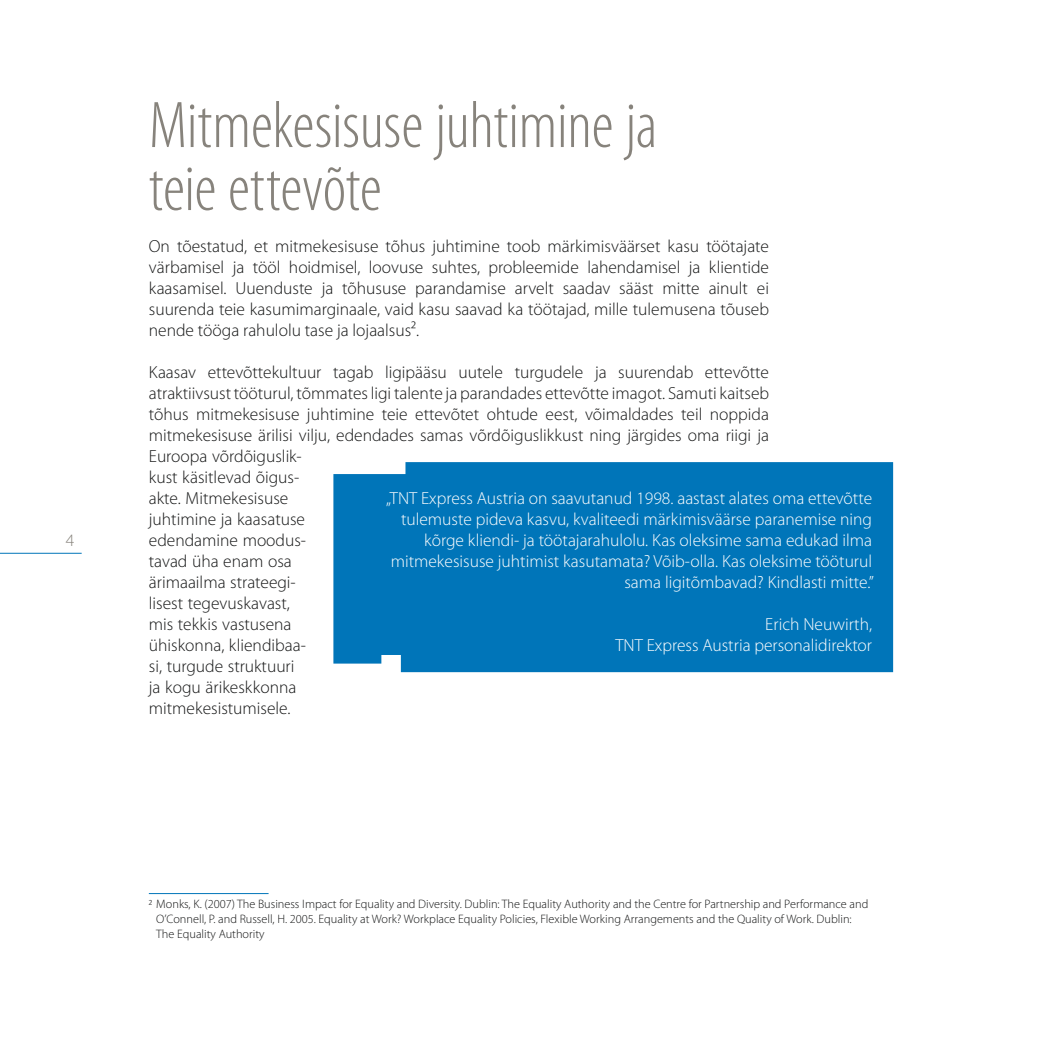
<style>
.page{position:relative;width:1042px;height:1042px;background:#fff}
.page>*{position:absolute;margin:0;border:0;box-sizing:border-box;transform-origin:0 0}
.t1{font:300 condensed 66.5px/63px "Myriad Pro";letter-spacing:-.005em;color:#87837c}
.t2{font:300 17.5px/21px "Myriad Pro";color:#151616;text-align:justify}
.t3{font:300 17.5px/21px "Myriad Pro";color:#fff;text-align:right}
.t4{font:300 17.5px "Myriad Pro";color:#87837c}
.t5{font:300 12.25px/14.7px "Myriad Pro";color:#151616}
</style>
<div class="page">
<hr style="left:0;top:553px;width:82px;height:1px;background:#0075b9">
<div style="left:333px;top:462px;width:560px;height:210px;background:#0075b9"></div>
<hr style="left:149px;top:893px;width:120px;height:1px;background:#0075b9">
<p class="t4" style="left:66px;top:531px;width:10px">4</p>
<h1 class="t1" style="left:149px;top:93px;width:510px">Mitmekesisuse juhtimine ja teie ettevõte</h1>
<p class="t2" style="left:149px;top:236px;width:622px">On tõestatud, et mitmekesisuse tõhus juhtimine toob märkimisväärset kasu töötajate värbamisel ja tööl hoidmisel, loovuse suhtes, probleemide lahendamisel ja klientide kaasamisel. Uuenduste ja tõhususe parandamise arvelt saadav sääst mitte ainult ei suurenda teie kasumimarginaale, vaid kasu saavad ka töötajad, mille tulemusena tõuseb nende tööga rahulolu tase ja lojaalsus².</p>
<p class="t2" style="left:149px;top:362px;width:622px;text-align:left">Kaasav ettevõttekultuur tagab ligipääsu uutele turgudele ja suurendab ettevõtte atraktiivsust tööturul, tõmmates ligi talente ja parandades ettevõtte imagot. Samuti kaitseb tõhus mitmekesisuse juhtimine teie ettevõtet ohtude eest, võimaldades teil noppida mitmekesisuse ärilisi vilju, edendades samas võrdõiguslikkust ning järgides oma riigi ja Euroopa võrdõiguslik-<br>kust käsitlevad õigus-<br>akte. Mitmekesisuse<br>juhtimine ja kaasatuse<br>edendamine moodus-<br>tavad üha enam osa<br>ärimaailma strateegi-<br>lisest tegevuskavast,<br>mis tekkis vastusena<br>ühiskonna, kliendibaa-<br>si, turgude struktuuri<br>ja kogu ärikeskkonna<br>mitmekesistumisele.</p>
<p class="t3" style="left:386px;top:488px;width:489px">„TNT Express Austria on saavutanud 1998. aastast alates oma ettevõtte tulemuste pideva kasvu, kvaliteedi märkimisväärse paranemise ning kõrge kliendi- ja töötajarahulolu. Kas oleksime sama edukad ilma mitmekesisuse juhtimist kasutamata? Võib-olla. Kas oleksime tööturul sama ligitõmbavad? Kindlasti mitte.”</p>
<p class="t3" style="left:615px;top:614px;width:258px">Erich Neuwirth,<br>TNT Express Austria personalidirektor</p>
<p class="t5" style="left:156px;top:897px;width:713px">Monks, K. (2007) The Business Impact for Equality and Diversity. Dublin: The Equality Authority and the Centre for Partnership and Performance and<br>O’Connell, P. and Russell, H. 2005. Equality at Work? Workplace Equality Policies, Flexible Working Arrangements and the Quality of Work. Dublin:<br>The Equality Authority</p>
</div>
